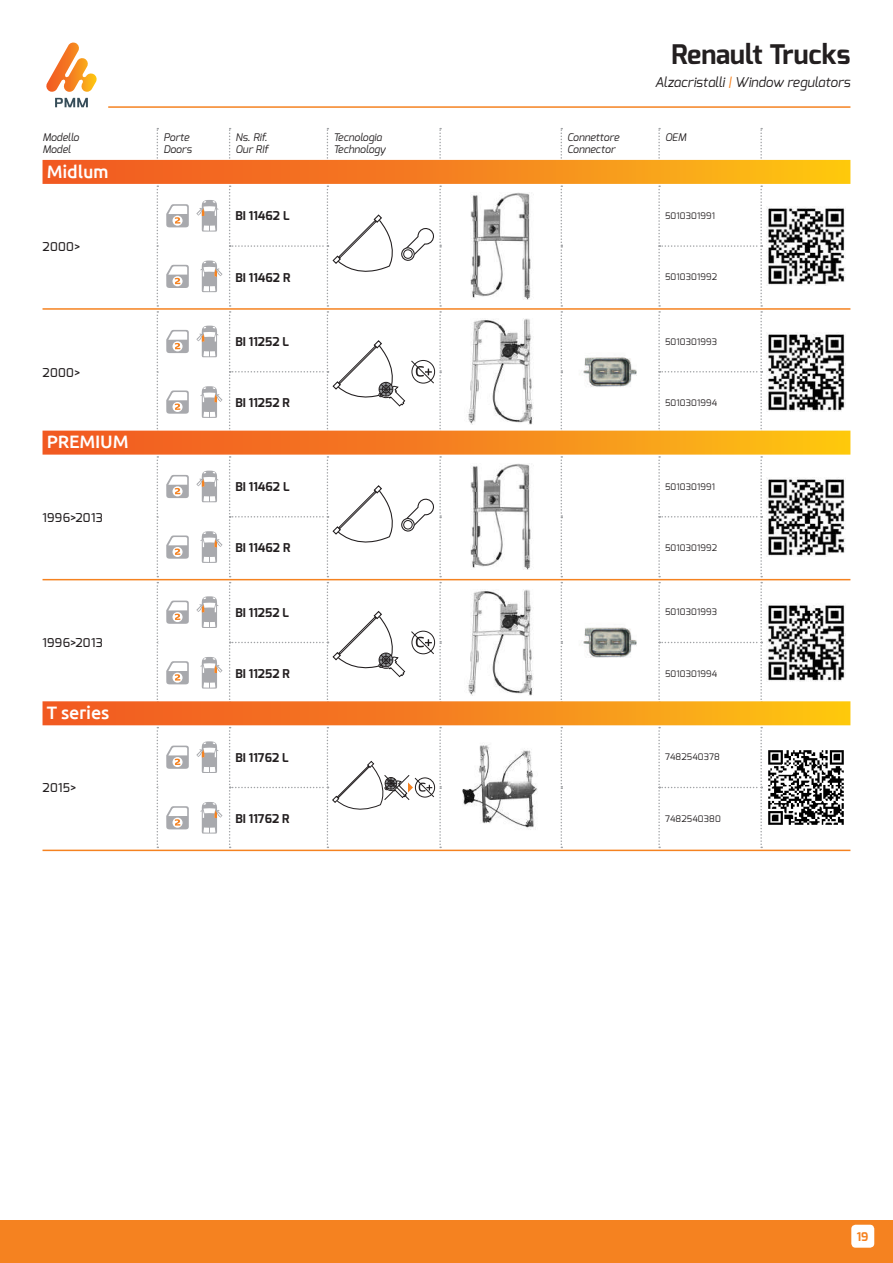
<style>
.page{position:relative;width:893px;height:1263px;background:#fff}
.page>*{position:absolute;margin:0;border:0;box-sizing:border-box;transform-origin:0 0}
.t1{font:700 27px "Exo";color:#231f20}
.t2{font:500 18px "Ubuntu";letter-spacing:-.01em;color:#fff}
.t3{font:italic 13.5px "Exo";color:#231f20}
.t4{font:700 12.15px "Exo";color:#231f20}
.t5{font:500 12.15px "Exo";letter-spacing:.025em;color:#231f20}
.t6{font:700 12px "Exo";color:#f58220}
.t7{font:italic 10.5px/12.6px "Exo";color:#231f20}
.t8{font:9px "Exo";letter-spacing:.01em;color:#231f20}
.s1{color:#f58220}
</style>
<div class="page">
<hr style="left:108px;top:106px;width:742px;height:2px;background:#f58220">
<svg style="left:157px;top:128px;width:1px;height:32px"></svg>
<svg style="left:229px;top:128px;width:2px;height:32px"></svg>
<svg style="left:327px;top:128px;width:1px;height:32px"></svg>
<svg style="left:439px;top:128px;width:2px;height:32px"></svg>
<svg style="left:561px;top:128px;width:1px;height:32px"></svg>
<svg style="left:658px;top:128px;width:2px;height:32px"></svg>
<svg style="left:760px;top:128px;width:2px;height:32px"></svg>
<div style="left:43px;top:160px;width:807px;height:24px;background:linear-gradient(to right,#f04f25,#fcc015)"></div>
<svg style="left:166px;top:204px;width:23px;height:23px"></svg>
<svg style="left:196px;top:200px;width:23px;height:32px"></svg>
<img style="left:470px;top:193px;width:61px;height:106px">
<img style="left:766px;top:207px;width:79px;height:78px">
<svg style="left:166px;top:265px;width:23px;height:23px"></svg>
<svg style="left:200px;top:261px;width:23px;height:31px"></svg>
<hr style="left:43px;top:308px;width:807px;height:2px;background:#f58220">
<svg style="left:157px;top:185px;width:1px;height:246px"></svg>
<svg style="left:561px;top:185px;width:1px;height:246px"></svg>
<svg style="left:658px;top:185px;width:104px;height:246px"></svg>
<svg style="left:166px;top:330px;width:23px;height:23px"></svg>
<svg style="left:196px;top:326px;width:23px;height:31px"></svg>
<svg style="left:229px;top:185px;width:212px;height:246px"></svg>
<img style="left:468px;top:319px;width:65px;height:106px">
<img style="left:583px;top:357px;width:54px;height:30px">
<img style="left:766px;top:333px;width:79px;height:78px">
<svg style="left:166px;top:390px;width:23px;height:24px"></svg>
<svg style="left:200px;top:386px;width:23px;height:32px"></svg>
<div style="left:43px;top:431px;width:807px;height:24px;background:linear-gradient(to right,#f04f25,#fcc015)"></div>
<svg style="left:166px;top:475px;width:23px;height:23px"></svg>
<svg style="left:196px;top:471px;width:23px;height:31px"></svg>
<img style="left:470px;top:464px;width:61px;height:106px">
<img style="left:766px;top:477px;width:79px;height:79px">
<svg style="left:166px;top:535px;width:23px;height:24px"></svg>
<svg style="left:200px;top:531px;width:23px;height:32px"></svg>
<hr style="left:43px;top:579px;width:807px;height:1px;background:#f58220">
<svg style="left:157px;top:456px;width:1px;height:244px"></svg>
<svg style="left:561px;top:456px;width:1px;height:244px"></svg>
<svg style="left:658px;top:456px;width:104px;height:244px"></svg>
<svg style="left:166px;top:600px;width:23px;height:24px"></svg>
<svg style="left:196px;top:596px;width:23px;height:32px"></svg>
<svg style="left:229px;top:456px;width:212px;height:244px"></svg>
<img style="left:468px;top:589px;width:65px;height:107px">
<img style="left:583px;top:627px;width:54px;height:31px">
<img style="left:766px;top:604px;width:79px;height:78px">
<svg style="left:166px;top:661px;width:23px;height:23px"></svg>
<svg style="left:200px;top:657px;width:23px;height:31px"></svg>
<div style="left:43px;top:701px;width:807px;height:24px;background:linear-gradient(to right,#f04f25,#fcc015)"></div>
<svg style="left:157px;top:727px;width:1px;height:121px"></svg>
<svg style="left:561px;top:727px;width:1px;height:121px"></svg>
<svg style="left:658px;top:727px;width:104px;height:121px"></svg>
<svg style="left:166px;top:745px;width:23px;height:24px"></svg>
<svg style="left:196px;top:741px;width:23px;height:32px"></svg>
<svg style="left:229px;top:727px;width:212px;height:121px"></svg>
<img style="left:462px;top:745px;width:76px;height:85px">
<img style="left:768px;top:750px;width:76px;height:75px">
<svg style="left:166px;top:806px;width:23px;height:23px"></svg>
<svg style="left:200px;top:802px;width:23px;height:31px"></svg>
<hr style="left:43px;top:850px;width:807px;height:1px;background:#f58220">
<div style="left:0;top:1220px;width:893px;height:43px;background:#f58220"></div>
<div style="left:851px;top:1225px;width:23px;height:23px;background:#fff;border-radius:4px"></div>
<svg style="left:46px;top:42px;width:51px;height:50px"></svg>
<svg style="left:55px;top:98px;width:33px;height:9px"></svg>
<h1 class="t1" style="left:671px;top:37px;width:181px">Renault Trucks</h1>
<h3 class="t3" style="left:655px;top:73px;width:197px">Alzacristalli <span class="s1">|</span> Window regulators</h3>
<p class="t7" style="left:43px;top:130px;width:38px">Modello<br>Model</p>
<p class="t7" style="left:163px;top:130px;width:30px">Porte<br>Doors</p>
<p class="t7" style="left:236px;top:130px;width:34px">Ns. Rif.<br>Our RIf</p>
<p class="t7" style="left:333px;top:130px;width:54px">Tecnologia<br>Technology</p>
<p class="t7" style="left:567px;top:130px;width:53px">Connettore<br>Connector</p>
<p class="t7" style="left:665px;top:130px;width:23px">OEM</p>
<h2 class="t2" style="left:47px;top:160px;width:64px">Midlum</h2>
<h3 class="t5" style="left:43px;top:239px;width:39px">2000&gt;</h3>
<h3 class="t5" style="left:43px;top:364px;width:39px">2000&gt;</h3>
<h2 class="t2" style="left:47px;top:431px;width:83px">PREMIUM</h2>
<h3 class="t5" style="left:43px;top:509px;width:62px">1996&gt;2013</h3>
<h3 class="t5" style="left:43px;top:635px;width:62px">1996&gt;2013</h3>
<h2 class="t2" style="left:47px;top:701px;width:64px">T series</h2>
<h3 class="t5" style="left:43px;top:780px;width:35px">2015&gt;</h3>
<h3 class="t4" style="left:236px;top:208px;width:56px">BI 11462 L</h3>
<p class="t8" style="left:665px;top:210px;width:51px">5010301991</p>
<h3 class="t4" style="left:236px;top:269px;width:56px">BI 11462 R</h3>
<p class="t8" style="left:665px;top:271px;width:54px">5010301992</p>
<h3 class="t4" style="left:236px;top:334px;width:55px">BI 11252 L</h3>
<p class="t8" style="left:665px;top:336px;width:54px">5010301993</p>
<h3 class="t4" style="left:236px;top:395px;width:56px">BI 11252 R</h3>
<p class="t8" style="left:665px;top:397px;width:54px">5010301994</p>
<h3 class="t4" style="left:236px;top:479px;width:56px">BI 11462 L</h3>
<p class="t8" style="left:665px;top:481px;width:51px">5010301991</p>
<h3 class="t4" style="left:236px;top:540px;width:56px">BI 11462 R</h3>
<p class="t8" style="left:665px;top:542px;width:54px">5010301992</p>
<h3 class="t4" style="left:236px;top:604px;width:55px">BI 11252 L</h3>
<p class="t8" style="left:665px;top:606px;width:54px">5010301993</p>
<h3 class="t4" style="left:236px;top:666px;width:56px">BI 11252 R</h3>
<p class="t8" style="left:665px;top:668px;width:54px">5010301994</p>
<h3 class="t4" style="left:236px;top:749px;width:55px">BI 11762 L</h3>
<p class="t8" style="left:665px;top:751px;width:56px">7482540378</p>
<h3 class="t4" style="left:236px;top:811px;width:56px">BI 11762 R</h3>
<p class="t8" style="left:665px;top:813px;width:57px">7482540380</p>
<h3 class="t6" style="left:857px;top:1228px;width:13px">19</h3>
</div>
